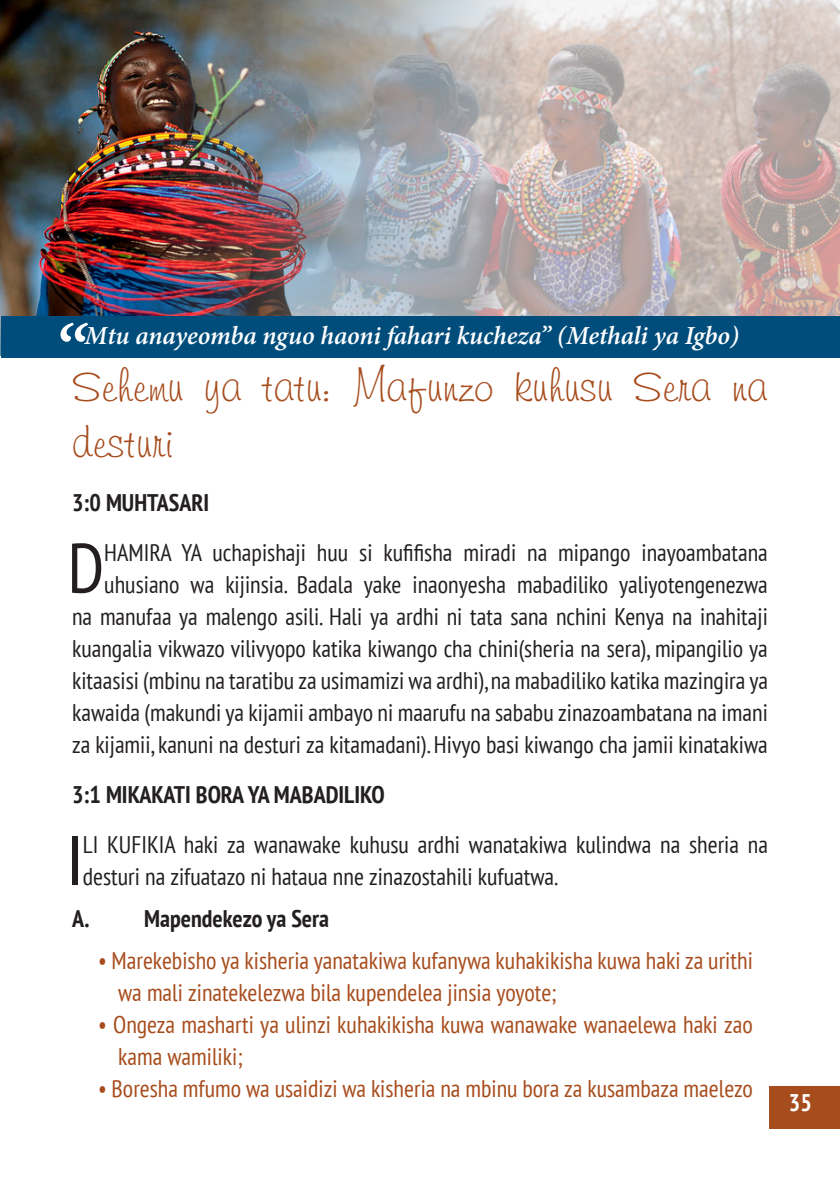
<style>
.page{position:relative;width:840px;height:1191px;background:#fff}
.page>*{position:absolute;margin:0;border:0;box-sizing:border-box;transform-origin:0 0}
.t1{font:italic 600 74px "Minion Pro";color:#fff}
.t2{font:condensed 69.8px "PT Sans";color:#231f20}
.t3{font:46px/55.2px "Freehand 591 BT Regular A";color:#a74c1c}
.t4{font:italic 600 26px "Minion Pro";letter-spacing:-.005em;color:#fff}
.t5{font:condensed 24px/32px "PT Sans";color:#231f20;text-align:right}
.t6{font:condensed 24px/32px "PT Sans";color:#a74c1c}
.t7{font:700 condensed 24px "PT Sans";color:#231f20}
.t8{font:700 condensed 24px "PT Sans";color:#fff}
</style>
<div class="page">
<div style="left:769px;top:1086px;width:70px;height:42px;background:#a74c1c"></div>
<img style="left:565px;top:0;width:274px;height:316px">
<img style="left:0;top:0;width:565px;height:355px">
<div style="left:1px;top:316px;width:838px;height:42px;background:#004d7b"></div>
<p class="t1" style="left:53px;top:300px;width:33px">“</p>
<p class="t4" style="left:84px;top:318px;width:655px">Mtu anayeomba nguo haoni fahari kucheza” (Methali ya Igbo)</p>
<p class="t3" style="left:72px;top:358px;width:696px">Sehemu ya tatu: Mafunzo kuhusu Sera na desturi</p>
<p class="t7" style="left:72px;top:486px;width:139px">3:0 MUHTASARI</p>
<p class="t2" style="left:68px;top:523px;width:38px">D</p>
<p class="t5" style="left:72px;top:535px;width:697px">HAMIRA YA uchapishaji huu si kufifisha miradi na mipango inayoambatana uhusiano wa kijinsia. Badala yake inaonyesha mabadiliko yaliyotengenezwa<br>na manufaa ya malengo asili. Hali ya ardhi ni tata sana nchini Kenya na inahitaji kuangalia vikwazo vilivyopo katika kiwango cha chini(sheria na sera), mipangilio ya kitaasisi (mbinu na taratibu za usimamizi wa ardhi), na mabadiliko katika mazingira ya kawaida (makundi ya kijamii ambayo ni maarufu na sababu zinazoambatana na imani za kijamii, kanuni na desturi za kitamadani). Hivyo basi kiwango cha jamii kinatakiwa</p>
<p class="t7" style="left:72px;top:778px;width:314px">3:1 MIKAKATI BORA YA MABADILIKO</p>
<p class="t2" style="left:66px;top:815px;width:18px">I</p>
<p class="t5" style="left:83px;top:827px;width:686px;text-align:left">LI KUFIKIA haki za wanawake kuhusu ardhi wanatakiwa kulindwa na sheria na desturi na zifuatazo ni hataua nne zinazostahili kufuatwa.</p>
<p class="t7" style="left:72px;top:902px;width:258px">A. Mapendekezo ya Sera</p>
<p class="t6" style="left:118px;top:943px;width:636px;text-indent:-20px">• Marekebisho ya kisheria yanatakiwa kufanywa kuhakikisha kuwa haki za urithi wa mali zinatekelezwa bila kupendelea jinsia yoyote;</p>
<p class="t6" style="left:118px;top:1007px;width:635px;text-indent:-20px">• Ongeza masharti ya ulinzi kuhakikisha kuwa wanawake wanaelewa haki zao kama wamiliki;</p>
<p class="t6" style="left:98px;top:1071px;width:656px">• Boresha mfumo wa usaidizi wa kisheria na mbinu bora za kusambaza maelezo</p>
<p class="t8" style="left:788px;top:1086px;width:25px">35</p>
</div>
